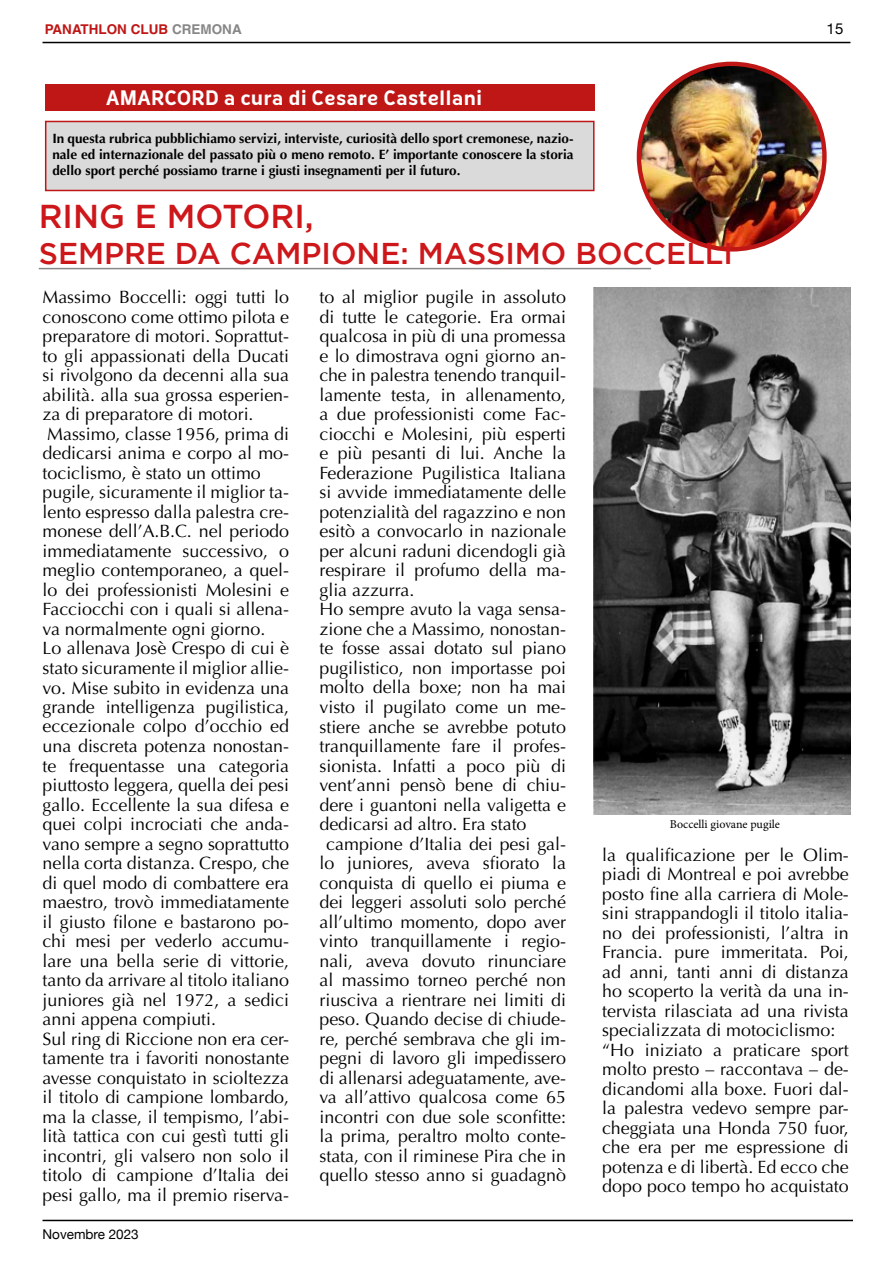
<style>
.page{position:relative;width:893px;height:1263px;background:#fff}
.page>*{position:absolute;margin:0;border:0;box-sizing:border-box;transform-origin:0 0}
.t1{font:500 33px "Gotham";color:#cd171a}
.t2{font:500 30px "Gotham";color:#cd171a}
.t3{font:700 19.5px "Oceania";color:#fff}
.t4{font:17.85px/19.5px "Optima";color:#000}
.t5{font:15px "Helvetica Neue";color:#000}
.t6{font:700 13.5px/16.2px "Optima";color:#000;text-align:justify}
.t7{font:700 13.5px "Helvetica";color:#be1716}
.t8{font:13.5px "Helvetica Neue";color:#000}
.t9{font:12px "Minion Pro";color:#000}
.s1{color:#878787}
</style>
<div class="page">
<hr style="left:43px;top:1220px;width:810px;height:1px;background:#000">
<div style="left:45px;top:85px;width:550px;height:26px;background:#be1716"></div>
<div style="left:45px;top:121px;width:550px;height:70px;background:#dadada;border:2px solid #be1716"></div>
<img style="left:639px;top:64px;width:185px;height:185px;border-radius:93px">
<div style="left:637px;top:62px;width:190px;height:190px;border:4px solid #be1716;border-radius:50%"></div>
<hr style="left:39px;top:268px;width:612px;height:1px;background:#878787">
<img style="left:593px;top:287px;width:257px;height:527px">
<hr style="left:43px;top:42px;width:807px;height:1px;background:#000">
<p class="t7" style="left:45px;top:21px;width:198px">PANATHLON CLUB <span class="s1">CREMONA</span></p>
<p class="t5" style="left:827px;top:18px;width:18px">15</p>
<p class="t3" style="left:106px;top:86px;width:378px">AMARCORD a cura di Cesare Castellani</p>
<p class="t6" style="left:52px;top:130px;width:523px">In questa rubrica pubblichiamo servizi, interviste, curiosità dello sport cremonese, nazio&shy;nale ed internazionale del passato più o meno remoto. E’ importante conoscere la storia dello sport perché possiamo trarne i giusti insegnamenti per il futuro.</p>
<h1 class="t1" style="left:39px;top:197px;width:276px">RING E MOTORI,</h1>
<h2 class="t2" style="left:39px;top:236px;width:696px">SEMPRE DA CAMPIONE: MASSIMO BOCCELLI</h2>
<p class="t4" style="left:43px;top:288px;width:248px">Massimo Boccelli: oggi tutti lo conoscono come ottimo pilota e preparatore di motori. Soprattut&shy;to gli appassionati della Ducati si rivolgono da decenni alla sua abilità. alla sua grossa esperien&shy;za di preparatore di motori.<br>Massimo, classe 1956, prima di dedicarsi anima e corpo al mo&shy;tociclismo, è stato un ottimo pugile, sicuramente il miglior ta&shy;lento espresso dalla palestra cre&shy;monese dell’A.B.C. nel periodo immediatamente successivo, o meglio contemporaneo, a quel&shy;lo dei professionisti Molesini e<br>Facciocchi con i quali si allena&shy;va normalmente ogni giorno.<br>Lo allenava Josè Crespo di cui è stato sicuramente il miglior allie&shy;vo. Mise subito in evidenza una grande intelligenza pugilistica, eccezionale colpo d’occhio ed una discreta potenza nonostan&shy;te frequentasse una categoria piuttosto leggera, quella dei pesi gallo. Eccellente la sua difesa e quei colpi incrociati che anda&shy;vano sempre a segno soprattutto nella corta distanza. Crespo, che di quel modo di combattere era maestro, trovò immediatamente il giusto filone e bastarono po&shy;chi mesi per vederlo accumu&shy;lare una bella serie di vittorie, tanto da arrivare al titolo italiano juniores già nel 1972, a sedici anni appena compiuti.<br>Sul ring di Riccione non era cer&shy;tamente tra i favoriti nonostante avesse conquistato in scioltezza il titolo di campione lombardo, ma la classe, il tempismo, l’abi&shy;lità tattica con cui gestì tutti gli incontri, gli valsero non solo il titolo di campione d’Italia dei pesi gallo, ma il premio riserva-</p>
<p class="t4" style="left:319px;top:288px;width:248px">to al miglior pugile in assoluto</p>
<p class="t4" style="left:319px;top:307px;width:248px">di tutte le categorie. Era ormai</p>
<p class="t4" style="left:319px;top:327px;width:248px">qualcosa in più di una promessa</p>
<p class="t4" style="left:319px;top:346px;width:248px">e lo dimostrava ogni giorno an-</p>
<p class="t4" style="left:319px;top:366px;width:248px">che in palestra tenendo tranquil-</p>
<p class="t4" style="left:319px;top:385px;width:248px">lamente testa, in allenamento,</p>
<p class="t4" style="left:319px;top:405px;width:248px">a due professionisti come Fac-</p>
<p class="t4" style="left:319px;top:424px;width:248px">ciocchi e Molesini, più esperti</p>
<p class="t4" style="left:319px;top:444px;width:248px">e più pesanti di lui. Anche la</p>
<p class="t4" style="left:319px;top:463px;width:248px">Federazione Pugilistica Italiana</p>
<p class="t4" style="left:319px;top:483px;width:248px">si avvide immediatamente delle</p>
<p class="t4" style="left:319px;top:502px;width:248px">potenzialità del ragazzino e non</p>
<p class="t4" style="left:319px;top:522px;width:248px">esitò a convocarlo in nazionale</p>
<p class="t4" style="left:319px;top:541px;width:248px">per alcuni raduni dicendogli già</p>
<p class="t4" style="left:319px;top:561px;width:248px">respirare il profumo della ma-</p>
<p class="t4" style="left:319px;top:580px;width:96px">glia azzurra.</p>
<p class="t4" style="left:319px;top:600px;width:248px">Ho sempre avuto la vaga sensa-</p>
<p class="t4" style="left:319px;top:619px;width:248px">zione che a Massimo, nonostan-</p>
<p class="t4" style="left:319px;top:639px;width:248px">te fosse assai dotato sul piano</p>
<p class="t4" style="left:319px;top:658px;width:248px">pugilistico, non importasse poi</p>
<p class="t4" style="left:319px;top:678px;width:248px">molto della boxe; non ha mai</p>
<p class="t4" style="left:319px;top:697px;width:248px">visto il pugilato come un me-</p>
<p class="t4" style="left:319px;top:717px;width:248px">stiere anche se avrebbe potuto</p>
<p class="t4" style="left:319px;top:736px;width:248px">tranquillamente fare il profes-</p>
<p class="t4" style="left:319px;top:756px;width:248px">sionista. Infatti a poco più di</p>
<p class="t4" style="left:319px;top:775px;width:248px">vent’anni pensò bene di chiu-</p>
<p class="t4" style="left:319px;top:795px;width:248px">dere i guantoni nella valigetta e</p>
<p class="t4" style="left:319px;top:814px;width:209px">dedicarsi ad altro. Era stato</p>
<p class="t4" style="left:326px;top:834px;width:241px">campione d’Italia dei pesi gal-</p>
<p class="t4" style="left:319px;top:853px;width:248px">lo juniores, aveva sfiorato la</p>
<p class="t4" style="left:319px;top:873px;width:248px">conquista di quello ei piuma e</p>
<p class="t4" style="left:319px;top:892px;width:248px">dei leggeri assoluti solo perché</p>
<p class="t4" style="left:319px;top:912px;width:248px">all’ultimo momento, dopo aver</p>
<p class="t4" style="left:319px;top:931px;width:248px">vinto tranquillamente i regio-</p>
<p class="t4" style="left:319px;top:951px;width:248px">nali, aveva dovuto rinunciare</p>
<p class="t4" style="left:319px;top:970px;width:248px">al massimo torneo perché non</p>
<p class="t4" style="left:319px;top:990px;width:248px">riusciva a rientrare nei limiti di</p>
<p class="t4" style="left:319px;top:1009px;width:248px">peso. Quando decise di chiude-</p>
<p class="t4" style="left:319px;top:1029px;width:248px">re, perché sembrava che gli im-</p>
<p class="t4" style="left:319px;top:1048px;width:248px">pegni di lavoro gli impedissero</p>
<p class="t4" style="left:319px;top:1068px;width:248px">di allenarsi adeguatamente, ave-</p>
<p class="t4" style="left:319px;top:1087px;width:248px">va all’attivo qualcosa come 65</p>
<p class="t4" style="left:319px;top:1107px;width:248px">incontri con due sole sconfitte:</p>
<p class="t4" style="left:319px;top:1126px;width:248px">la prima, peraltro molto conte-</p>
<p class="t4" style="left:319px;top:1146px;width:248px">stata, con il riminese Pira che in</p>
<p class="t4" style="left:319px;top:1165px;width:248px">quello stesso anno si guadagnò</p>
<p class="t8" style="left:43px;top:1224px;width:98px">Novembre 2023</p>
<p class="t9" style="left:670px;top:816px;width:112px">Boccelli giovane pugile</p>
<p class="t4" style="left:602px;top:845px;width:248px">la qualificazione per le Olim&shy;piadi di Montreal e poi avrebbe posto fine alla carriera di Mole&shy;sini strappandogli il titolo italia&shy;no dei professionisti, l’altra in<br>Francia. pure immeritata. Poi, ad anni, tanti anni di distanza ho scoperto la verità da una in&shy;tervista rilasciata ad una rivista specializzata di motociclismo: “Ho iniziato a praticare sport molto presto – raccontava – de&shy;dicandomi alla boxe. Fuori dal&shy;la palestra vedevo sempre par&shy;cheggiata una Honda 750 fuor, che era per me espressione di potenza e di libertà. Ed ecco che dopo poco tempo ho acquistato</p>
</div>
